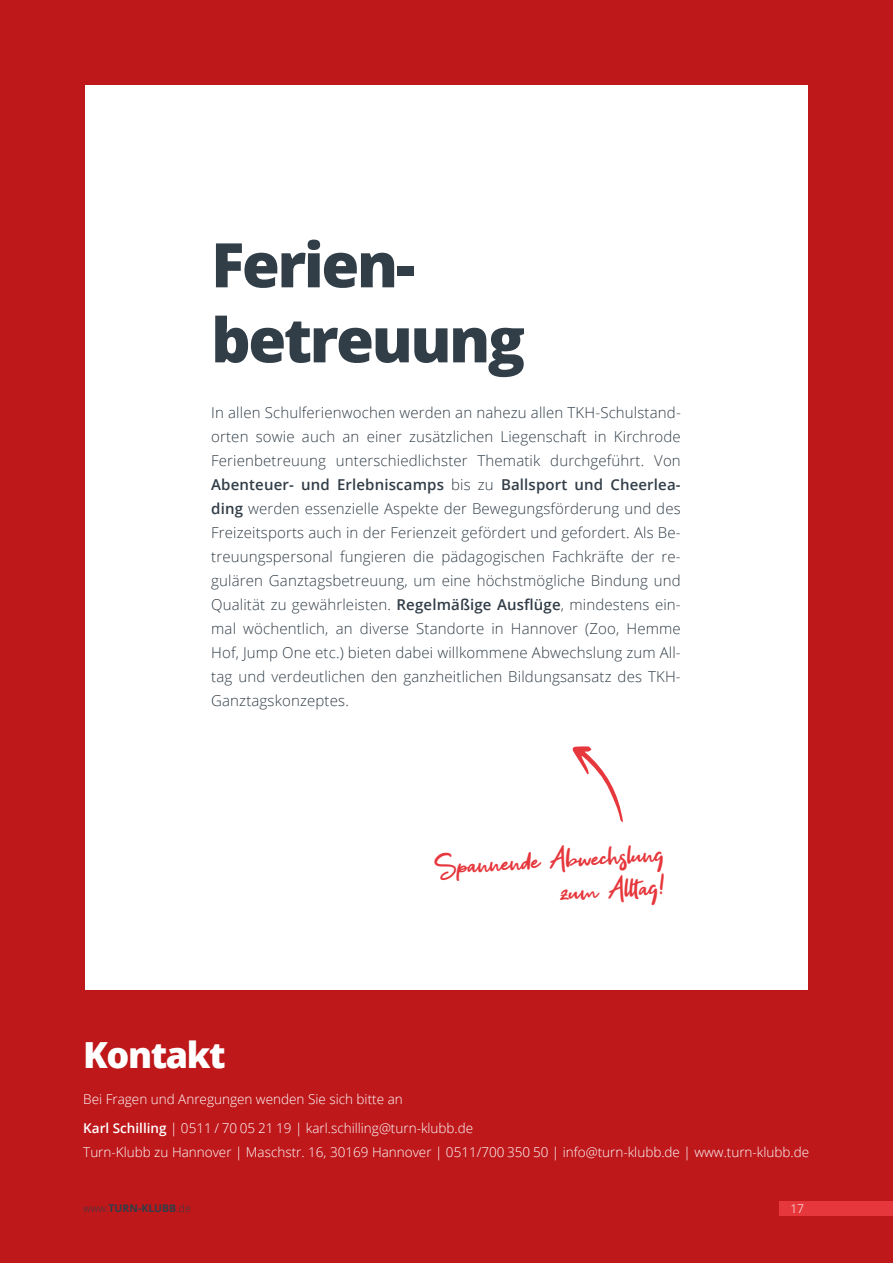
<style>
.page{position:relative;width:893px;height:1263px;background:#be181b}
.page>*{position:absolute;margin:0;border:0;box-sizing:border-box;transform-origin:0 0}
.t1{font:800 61.5px/75px "Open Sans";letter-spacing:-.04em;color:#313d47}
.t2{font:36px/33.6px "Get Show";color:#e6373c;text-align:right}
.t3{font:800 36px "Open Sans";letter-spacing:-.04em;color:#fff}
.t4{font:300 15px/24px "Open Sans";letter-spacing:.01em;color:#313d47;text-align:justify}
.t5{font:300 13.5px/28.2px "Open Sans";color:#fff}
.t6{font:300 12px "Open Sans";color:#fff}
.t7{font:700 10.5px "Open Sans";color:#313d47}
.s1{font-weight:600}
.s2{font-weight:300}
</style>
<div class="page">
<div style="left:85px;top:85px;width:723px;height:905px;background:#fff"></div>
<svg style="left:572px;top:746px;width:51px;height:76px"></svg>
<div style="left:780px;top:1201px;width:113px;height:15px;background:#e6373c"></div>
<h1 class="t1" style="left:211px;top:224px;width:315px">Ferien&shy;betreuung</h1>
<p class="t4" style="left:211px;top:400px;width:471px">In allen Schulferienwochen werden an nahezu allen TKH-Schulstand&shy;orten sowie auch an einer zusätzlichen Liegenschaft in Kirchrode Ferienbetreuung unterschiedlichster Thematik durchgeführt. Von <span class="s1">Abenteuer- und Erlebniscamps</span> bis zu <span class="s1">Ballsport und Cheerlea&shy;ding</span> werden essenzielle Aspekte der Bewegungsförderung und des Freizeitsports auch in der Ferienzeit gefördert und gefordert. Als Be&shy;treuungspersonal fungieren die pädagogischen Fachkräfte der re&shy;gulären Ganztagsbetreuung, um eine höchstmögliche Bindung und Qualität zu gewährleisten. <span class="s1">Regelmäßige Ausflüge</span>, mindestens ein&shy;mal wöchentlich, an diverse Standorte in Hannover (Zoo, Hemme Hof, Jump One etc.) bieten dabei willkommene Abwechslung zum All&shy;tag und verdeutlichen den ganzheitlichen Bildungsansatz des TKH-Ganztagskonzeptes.</p>
<h2 class="t3" style="left:83px;top:1027px;width:144px">Kontakt</h2>
<h2 class="t2" style="left:434px;top:852px;width:231px;rotate:-4deg">Spannende Abwechslung zum Alltag!</h2>
<p class="t5" style="left:83px;top:1085px;width:392px">Bei Fragen und Anregungen wenden Sie sich bitte an<br><span class="s1">Karl Schilling</span> | 0511 / 70 05 21 19 | karl.schilling@turn-klubb.de</p>
<p class="t5" style="left:83px;top:1137px;width:727px">Turn-Klubb zu Hannover | Maschstr. 16, 30169 Hannover | 0511/700 350 50 | info@turn-klubb.de | www.turn-klubb.de</p>
<p class="t7" style="left:83px;top:1201px;width:109px"><span class="s2">www.</span>TURN-KLUBB<span class="s2">.de</span></p>
<p class="t6" style="left:790px;top:1201px;width:15px">17</p>
</div>
